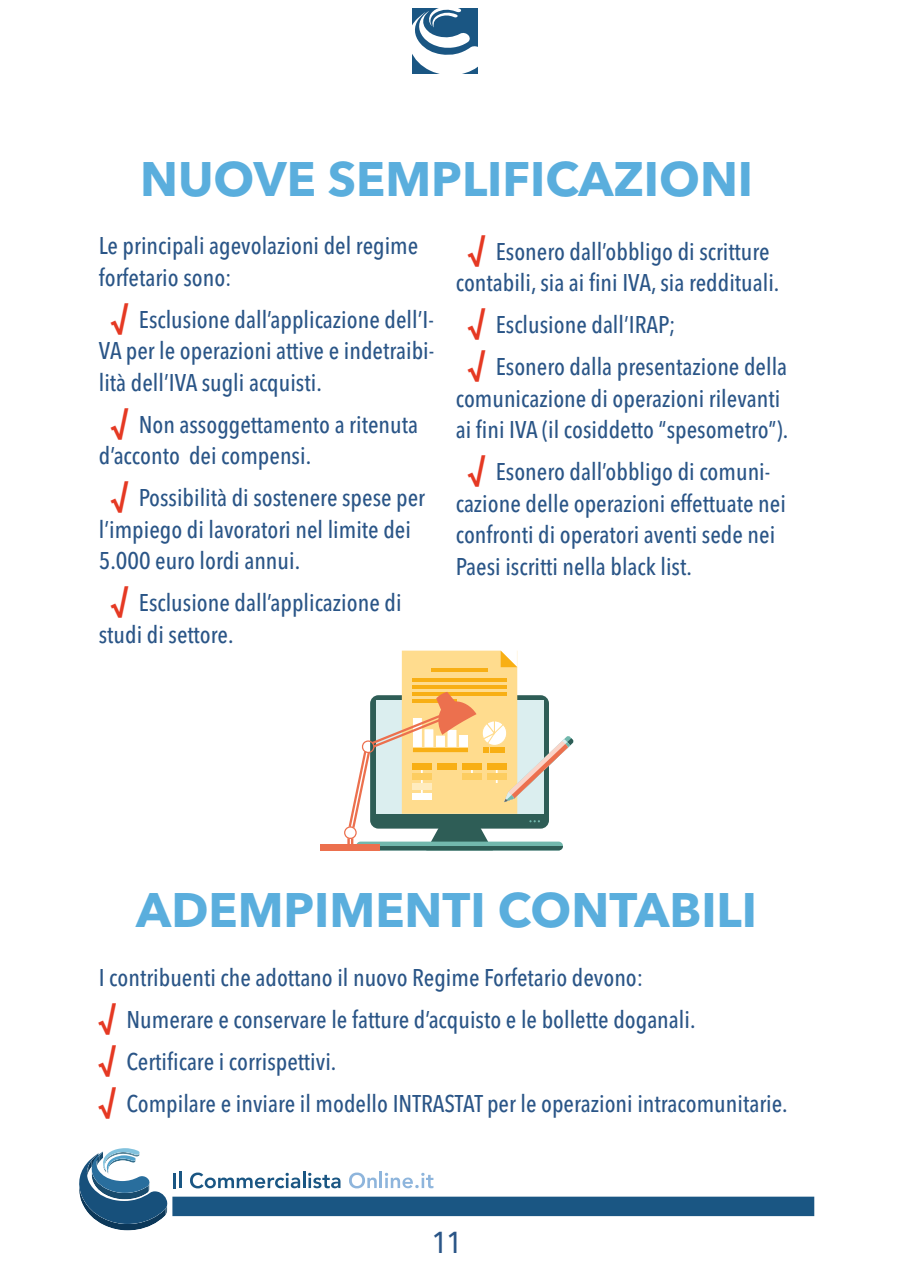
<style>
.page{position:relative;width:902px;height:1280px;background:#fff}
.page>*{position:absolute;margin:0;border:0;box-sizing:border-box;transform-origin:0 0}
.t1{font:700 48px "Avenir Next LT Pro";color:#5aaedd}
.t2{font:500 condensed 30px "Avenir Next LT Pro";color:#2a5587}
.t3{font:500 condensed 24px/31.5px "Avenir Next LT Pro";color:#2a5587}
.s1{font-weight:600;font-size:31.5px;color:#e53923}
</style>
<div class="page">
<svg style="left:79px;top:1148px;width:89px;height:82px"></svg>
<hr style="left:173px;top:1173px;width:3px;height:15px;background:#1a5683">
<svg style="left:179px;top:1172px;width:2px;height:16px"></svg>
<svg style="left:190px;top:1172px;width:150px;height:16px"></svg>
<svg style="left:349px;top:1172px;width:27px;height:16px"></svg>
<hr style="left:379px;top:1172px;width:3px;height:16px;background:#8eb5dc">
<svg style="left:385px;top:1173px;width:48px;height:15px"></svg>
<div style="left:172px;top:1197px;width:642px;height:19px;background:#1a5683"></div>
<svg style="left:412px;top:8px;width:66px;height:66px"></svg>
<div style="left:320px;top:844px;width:59px;height:6px;background:#ec704e"></div>
<svg style="left:344px;top:651px;width:229px;height:199px"></svg>
<h1 class="t1" style="left:140px;top:150px;width:614px">NUOVE SEMPLIFICAZIONI</h1>
<p class="t3" style="left:99px;top:230px;width:321px">Le principali agevolazioni del regime forfetario sono:</p>
<p class="t3" style="left:99px;top:303px;width:337px;text-align:justify;text-indent:12px"><span class="s1">√</span> Esclusione dall’applicazione dell’I-VA per le operazioni attive e indetraibi&shy;lità dell’IVA sugli acquisti.</p>
<p class="t3" style="left:99px;top:408px;width:321px;text-indent:12px"><span class="s1">√</span> Non assoggettamento a ritenuta d’acconto dei compensi.</p>
<p class="t3" style="left:99px;top:482px;width:328px;text-indent:12px"><span class="s1">√</span> Possibilità di sostenere spese per l’impiego di lavoratori nel limite dei<br>5.000 euro lordi annui.</p>
<p class="t3" style="left:99px;top:587px;width:304px;text-indent:12px"><span class="s1">√</span> Esclusione dall’applicazione di studi di settore.</p>
<p class="t3" style="left:455px;top:236px;width:325px;text-align:center"><span class="s1">√</span> Esonero dall’obbligo di scritture contabili, sia ai fini IVA, sia reddituali.</p>
<p class="t3" style="left:468px;top:304px;width:320px;line-height:42px"><span class="s1">√</span> Esclusione dall’IRAP;<br><span class="s1">√</span> Esonero dalla presentazione della</p>
<p class="t3" style="left:455px;top:383px;width:334px">comunicazione di operazioni rilevanti ai fini IVA (il cosiddetto “spesometro”).</p>
<p class="t3" style="left:455px;top:456px;width:332px;text-indent:12px"><span class="s1">√</span> Esonero dall’obbligo di comuni&shy;cazione delle operazioni effettuate nei confronti di operatori aventi sede nei Paesi iscritti nella black list.</p>
<h1 class="t1" style="left:136px;top:881px;width:622px">ADEMPIMENTI CONTABILI</h1>
<p class="t3" style="left:99px;top:956px;width:690px;line-height:42px">I contribuenti che adottano il nuovo Regime Forfetario devono:<br><span class="s1">√</span> Numerare e conservare le fatture d’acquisto e le bollette doganali.<br><span class="s1">√</span> Certificare i corrispettivi.<br><span class="s1">√</span> Compilare e inviare il modello INTRASTAT per le operazioni intracomunitarie.</p>
<p class="t2" style="left:432px;top:1224px;width:30px">11</p>
</div>
